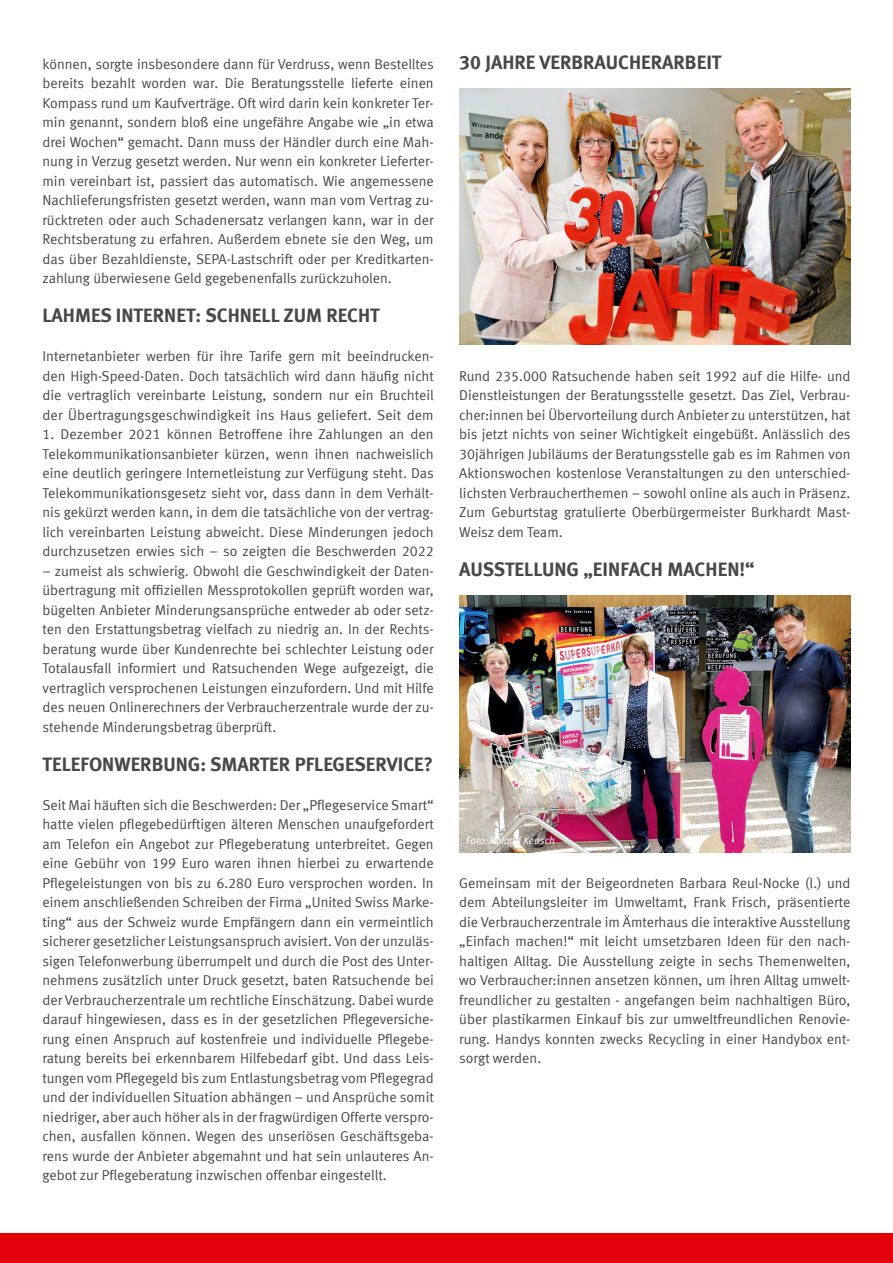
<style>
.page{position:relative;width:893px;height:1263px;background:#fff}
.page>*{position:absolute;margin:0;border:0;box-sizing:border-box;transform-origin:0 0}
.t1{font:700 19.5px "VZ Meta LF";color:#484847}
.t2{font:14.25px/19.5px "VZ Meta LF";color:#484847;text-align:justify}
.t3{font:italic 10.5px "VZ Meta LF";color:#fff}
</style>
<div class="page">
<div style="left:0;top:1233px;width:893px;height:30px;background:#e3000b"></div>
<img style="left:459px;top:89px;width:391px;height:256px">
<img style="left:459px;top:596px;width:391px;height:256px">
<p class="t2" style="left:43px;top:54px;width:393px">können, sorgte insbesondere dann für Verdruss, wenn Bestelltes bereits bezahlt worden war. Die Beratungsstelle lieferte einen Kompass rund um Kaufverträge. Oft wird darin kein konkreter Ter&shy;min genannt, sondern bloß eine ungefähre Angabe wie „in etwa drei Wochen“ gemacht. Dann muss der Händler durch eine Mah&shy;nung in Verzug gesetzt werden. Nur wenn ein konkreter Lieferter&shy;min vereinbart ist, passiert das automatisch. Wie angemessene Nachlieferungsfristen gesetzt werden, wann man vom Vertrag zu&shy;rücktreten oder auch Schadenersatz verlangen kann, war in der Rechtsberatung zu erfahren. Außerdem ebnete sie den Weg, um das über Bezahldienste, SEPA-Lastschrift oder per Kreditkarten&shy;zahlung überwiesene Geld gegebenenfalls zurückzuholen.</p>
<h1 class="t1" style="left:43px;top:304px;width:339px">LAHMES INTERNET: SCHNELL ZUM RECHT</h1>
<p class="t2" style="left:43px;top:346px;width:393px">Internetanbieter werben für ihre Tarife gern mit beeindrucken&shy;den High-Speed-Daten. Doch tatsächlich wird dann häufig nicht die vertraglich vereinbarte Leistung, sondern nur ein Bruchteil der Übertragungsgeschwindigkeit ins Haus geliefert. Seit dem</p>
<p class="t2" style="left:43px;top:424px;width:393px">1. Dezember 2021 können Betroffene ihre Zahlungen an den Telekommunikationsanbieter kürzen, wenn ihnen nachweislich eine deutlich geringere Internetleistung zur Verfügung steht. Das Telekommunikationsgesetz sieht vor, dass dann in dem Verhält&shy;nis gekürzt werden kann, in dem die tatsächliche von der vertrag&shy;lich vereinbarten Leistung abweicht. Diese Minderungen jedoch durchzusetzen erwies sich – so zeigten die Beschwerden 2022</p>
<p class="t2" style="left:43px;top:561px;width:393px">– zumeist als schwierig. Obwohl die Geschwindigkeit der Daten&shy;übertragung mit offiziellen Messprotokollen geprüft worden war, bügelten Anbieter Minderungsansprüche entweder ab oder setz&shy;ten den Erstattungsbetrag vielfach zu niedrig an. In der Rechts&shy;beratung wurde über Kundenrechte bei schlechter Leistung oder Totalausfall informiert und Ratsuchenden Wege aufgezeigt, die vertraglich versprochenen Leistungen einzufordern. Und mit Hilfe des neuen Onlinerechners der Verbraucherzentrale wurde der zu&shy;stehende Minderungsbetrag überprüft.</p>
<h1 class="t1" style="left:43px;top:752px;width:392px">TELEFONWERBUNG: SMARTER PFLEGESERVICE?</h1>
<p class="t2" style="left:43px;top:795px;width:393px">Seit Mai häuften sich die Beschwerden: Der „Pflegeservice Smart“ hatte vielen pflegebedürftigen älteren Menschen unaufgefordert am Telefon ein Angebot zur Pflegeberatung unterbreitet. Gegen eine Gebühr von 199 Euro waren ihnen hierbei zu erwartende Pflegeleistungen von bis zu 6.280 Euro versprochen worden. In einem anschließenden Schreiben der Firma „United Swiss Marke&shy;ting“ aus der Schweiz wurde Empfängern dann ein vermeintlich sicherer gesetzlicher Leistungsanspruch avisiert. Von der unzuläs&shy;sigen Telefonwerbung überrumpelt und durch die Post des Unter&shy;nehmens zusätzlich unter Druck gesetzt, baten Ratsuchende bei der Verbraucherzentrale um rechtliche Einschätzung. Dabei wurde darauf hingewiesen, dass es in der gesetzlichen Pflegeversiche&shy;rung einen Anspruch auf kostenfreie und individuelle Pflegebe&shy;ratung bereits bei erkennbarem Hilfebedarf gibt. Und dass Leis&shy;tungen vom Pflegegeld bis zum Entlastungsbetrag vom Pflegegrad und der individuellen Situation abhängen – und Ansprüche somit niedriger, aber auch höher als in der fragwürdigen Offerte verspro&shy;chen, ausfallen können. Wegen des unseriösen Geschäftsgeba&shy;rens wurde der Anbieter abgemahnt und hat sein unlauteres An&shy;gebot zur Pflegeberatung inzwischen offenbar eingestellt.</p>
<h1 class="t1" style="left:459px;top:50px;width:264px">30 JAHRE VERBRAUCHERARBEIT</h1>
<p class="t2" style="left:459px;top:366px;width:393px">Rund 235.000 Ratsuchende haben seit 1992 auf die Hilfe- und Dienstleistungen der Beratungsstelle gesetzt. Das Ziel, Verbrau&shy;cher:innen bei Übervorteilung durch Anbieter zu unterstützen, hat bis jetzt nichts von seiner Wichtigkeit eingebüßt. Anlässlich des 30jährigen Jubiläums der Beratungsstelle gab es im Rahmen von Aktionswochen kostenlose Veranstaltungen zu den unterschied&shy;lichsten Verbraucherthemen – sowohl online als auch in Präsenz.<br>Zum Geburtstag gratulierte Oberbürgermeister Burkhardt Mast-Weisz dem Team.</p>
<h1 class="t1" style="left:459px;top:557px;width:297px">AUSSTELLUNG „EINFACH MACHEN!“</h1>
<p class="t3" style="left:466px;top:834px;width:90px">Foto: Roland Keusch</p>
<p class="t2" style="left:459px;top:873px;width:393px">Gemeinsam mit der Beigeordneten Barbara Reul-Nocke (l.) und dem Abteilungsleiter im Umweltamt, Frank Frisch, präsentierte die Verbraucherzentrale im Ämterhaus die interaktive Ausstellung „Einfach machen!“ mit leicht umsetzbaren Ideen für den nach&shy;haltigen Alltag. Die Ausstellung zeigte in sechs Themenwelten, wo Verbraucher:innen ansetzen können, um ihren Alltag umwelt&shy;freundlicher zu gestalten - angefangen beim nachhaltigen Büro, über plastikarmen Einkauf bis zur umweltfreundlichen Renovie&shy;rung. Handys konnten zwecks Recycling in einer Handybox ent&shy;sorgt werden.</p>
</div>
